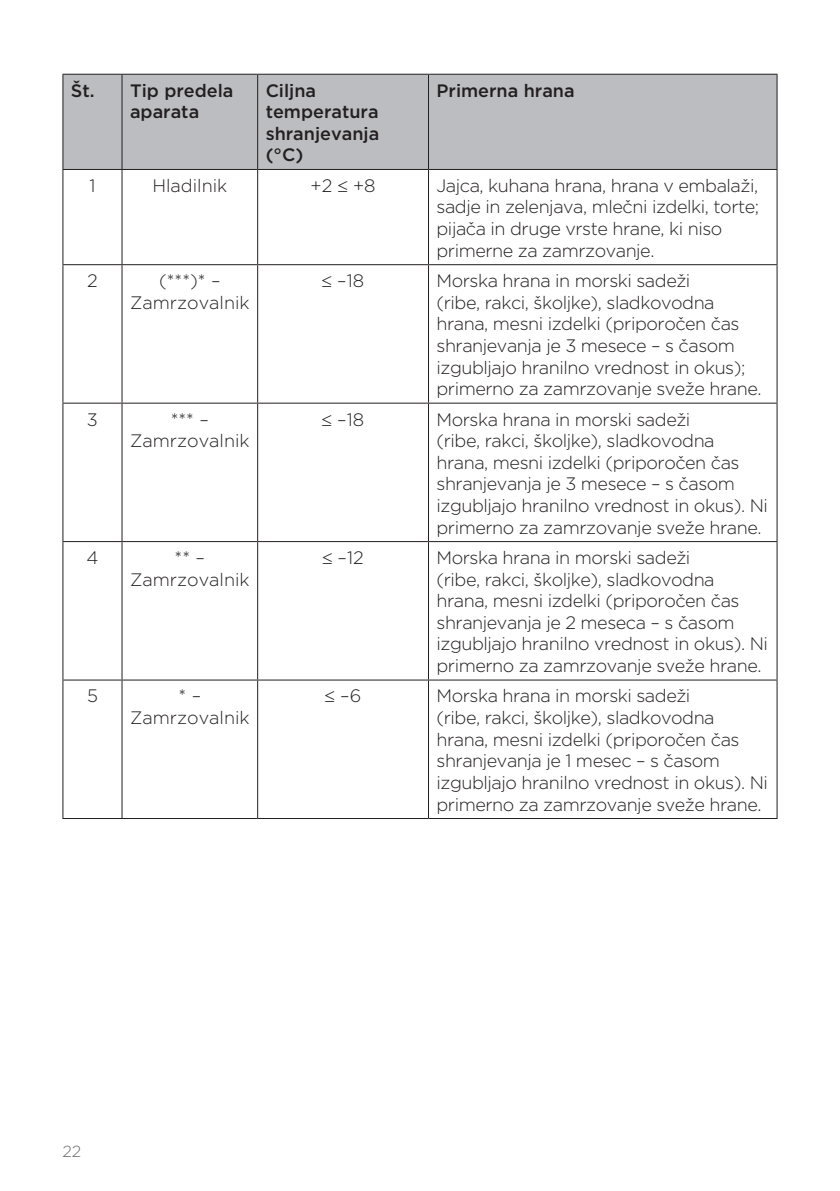
<style>
.page{position:relative;width:840px;height:1191px;background:#fff}
.page>*{position:absolute;margin:0;border:0;box-sizing:border-box;transform-origin:0 0}
.tabela_tekst{font:300 18px/21.6px "Gotham";letter-spacing:-.025em;color:#231f20}
.tabela_tekst-2{font:300 18px/21.6px "Gotham";color:#231f20;text-align:center}
.tabela_tekst-3{font:500 18px/21.6px "Gotham";color:#231f20}
.t1{font:300 16px "Gotham";color:#6c6d70}
</style>
<div class="page">
<div style="left:63px;top:75px;width:713px;height:94px;background:#bcbdc0"></div>
<hr style="left:62px;top:74px;width:60px;height:1px;background:#231f20">
<hr style="left:62px;top:75px;width:1px;height:94px;background:#231f20">
<hr style="left:122px;top:74px;width:135px;height:1px;background:#231f20">
<hr style="left:121px;top:75px;width:1px;height:94px;background:#231f20">
<hr style="left:257px;top:74px;width:171px;height:1px;background:#231f20">
<hr style="left:257px;top:75px;width:1px;height:94px;background:#231f20">
<hr style="left:428px;top:74px;width:349px;height:1px;background:#231f20">
<hr style="left:428px;top:75px;width:1px;height:94px;background:#231f20">
<hr style="left:776px;top:75px;width:1px;height:94px;background:#231f20">
<hr style="left:62px;top:169px;width:60px;height:1px;background:#231f20">
<hr style="left:62px;top:170px;width:1px;height:94px;background:#231f20">
<hr style="left:122px;top:169px;width:135px;height:1px;background:#231f20">
<hr style="left:121px;top:170px;width:1px;height:94px;background:#231f20">
<hr style="left:257px;top:169px;width:171px;height:1px;background:#231f20">
<hr style="left:257px;top:170px;width:1px;height:94px;background:#231f20">
<hr style="left:428px;top:169px;width:349px;height:1px;background:#231f20">
<hr style="left:428px;top:170px;width:1px;height:94px;background:#231f20">
<hr style="left:776px;top:170px;width:1px;height:94px;background:#231f20">
<hr style="left:62px;top:264px;width:60px;height:1px;background:#231f20">
<hr style="left:62px;top:265px;width:1px;height:138px;background:#231f20">
<hr style="left:122px;top:264px;width:135px;height:1px;background:#231f20">
<hr style="left:121px;top:265px;width:1px;height:138px;background:#231f20">
<hr style="left:257px;top:264px;width:171px;height:1px;background:#231f20">
<hr style="left:257px;top:265px;width:1px;height:138px;background:#231f20">
<hr style="left:428px;top:264px;width:349px;height:1px;background:#231f20">
<hr style="left:428px;top:265px;width:1px;height:138px;background:#231f20">
<hr style="left:776px;top:265px;width:1px;height:138px;background:#231f20">
<hr style="left:62px;top:403px;width:60px;height:1px;background:#231f20">
<hr style="left:62px;top:404px;width:1px;height:137px;background:#231f20">
<hr style="left:122px;top:403px;width:135px;height:1px;background:#231f20">
<hr style="left:121px;top:404px;width:1px;height:137px;background:#231f20">
<hr style="left:257px;top:403px;width:171px;height:1px;background:#231f20">
<hr style="left:257px;top:404px;width:1px;height:137px;background:#231f20">
<hr style="left:428px;top:403px;width:349px;height:1px;background:#231f20">
<hr style="left:428px;top:404px;width:1px;height:137px;background:#231f20">
<hr style="left:776px;top:404px;width:1px;height:137px;background:#231f20">
<hr style="left:62px;top:541px;width:60px;height:1px;background:#231f20">
<hr style="left:62px;top:542px;width:1px;height:137px;background:#231f20">
<hr style="left:122px;top:541px;width:135px;height:1px;background:#231f20">
<hr style="left:121px;top:542px;width:1px;height:137px;background:#231f20">
<hr style="left:257px;top:541px;width:171px;height:1px;background:#231f20">
<hr style="left:257px;top:542px;width:1px;height:137px;background:#231f20">
<hr style="left:428px;top:541px;width:349px;height:1px;background:#231f20">
<hr style="left:428px;top:542px;width:1px;height:137px;background:#231f20">
<hr style="left:776px;top:542px;width:1px;height:137px;background:#231f20">
<hr style="left:62px;top:679px;width:60px;height:1px;background:#231f20">
<hr style="left:62px;top:680px;width:1px;height:138px;background:#231f20">
<hr style="left:122px;top:679px;width:135px;height:1px;background:#231f20">
<hr style="left:121px;top:680px;width:1px;height:138px;background:#231f20">
<hr style="left:257px;top:679px;width:171px;height:1px;background:#231f20">
<hr style="left:257px;top:680px;width:1px;height:138px;background:#231f20">
<hr style="left:428px;top:679px;width:349px;height:1px;background:#231f20">
<hr style="left:428px;top:680px;width:1px;height:138px;background:#231f20">
<hr style="left:776px;top:680px;width:1px;height:138px;background:#231f20">
<hr style="left:62px;top:818px;width:60px;height:1px;background:#231f20">
<hr style="left:122px;top:818px;width:135px;height:1px;background:#231f20">
<hr style="left:257px;top:818px;width:171px;height:1px;background:#231f20">
<hr style="left:428px;top:818px;width:349px;height:1px;background:#231f20">
<p class="tabela_tekst-3" style="left:71px;top:79px;width:25px">Št.</p>
<p class="tabela_tekst-3" style="left:130px;top:79px;width:105px">Tip predela aparata</p>
<p class="tabela_tekst-3" style="left:265px;top:79px;width:115px">Ciljna temperatura shranjevanja (°C)</p>
<p class="tabela_tekst-3" style="left:436px;top:79px;width:140px">Primerna hrana</p>
<p class="tabela_tekst" style="left:89px;top:174px;width:8px">1</p>
<p class="tabela_tekst-2" style="left:152px;top:174px;width:76px">Hladilnik</p>
<p class="tabela_tekst" style="left:310px;top:174px;width:66px">+2 ≤ +8</p>
<p class="tabela_tekst" style="left:436px;top:174px;width:324px">Jajca, kuhana hrana, hrana v embalaži, sadje in zelenjava, mlečni izdelki, torte; pijača in druge vrste hrane, ki niso primerne za zamrzovanje.</p>
<p class="tabela_tekst" style="left:87px;top:269px;width:12px">2</p>
<p class="tabela_tekst-2" style="left:130px;top:269px;width:121px">(***)* –<br>Zamrzovalnik</p>
<p class="tabela_tekst" style="left:322px;top:269px;width:44px">≤ –18</p>
<p class="tabela_tekst" style="left:436px;top:269px;width:326px">Morska hrana in morski sadeži<br>(ribe, rakci, školjke), sladkovodna hrana, mesni izdelki (priporočen čas shranjevanja je 3 mesece – s časom izgubljajo hranilno vrednost in okus); primerno za zamrzovanje sveže hrane.</p>
<p class="tabela_tekst" style="left:87px;top:408px;width:12px">3</p>
<p class="tabela_tekst-2" style="left:130px;top:408px;width:121px">*** –<br>Zamrzovalnik</p>
<p class="tabela_tekst" style="left:322px;top:408px;width:44px">≤ –18</p>
<p class="tabela_tekst" style="left:436px;top:408px;width:333px">Morska hrana in morski sadeži<br>(ribe, rakci, školjke), sladkovodna hrana, mesni izdelki (priporočen čas shranjevanja je 3 mesece – s časom izgubljajo hranilno vrednost in okus). Ni primerno za zamrzovanje sveže hrane.</p>
<p class="tabela_tekst" style="left:86px;top:546px;width:13px">4</p>
<p class="tabela_tekst-2" style="left:130px;top:546px;width:121px">** –<br>Zamrzovalnik</p>
<p class="tabela_tekst" style="left:322px;top:546px;width:43px">≤ –12</p>
<p class="tabela_tekst" style="left:436px;top:546px;width:333px">Morska hrana in morski sadeži<br>(ribe, rakci, školjke), sladkovodna hrana, mesni izdelki (priporočen čas shranjevanja je 2 meseca – s časom izgubljajo hranilno vrednost in okus). Ni primerno za zamrzovanje sveže hrane.</p>
<p class="tabela_tekst" style="left:87px;top:685px;width:12px">5</p>
<p class="tabela_tekst-2" style="left:130px;top:685px;width:121px">* –<br>Zamrzovalnik</p>
<p class="tabela_tekst" style="left:325px;top:685px;width:38px">≤ –6</p>
<p class="tabela_tekst" style="left:436px;top:685px;width:333px">Morska hrana in morski sadeži<br>(ribe, rakci, školjke), sladkovodna hrana, mesni izdelki (priporočen čas shranjevanja je 1 mesec – s časom izgubljajo hranilno vrednost in okus). Ni primerno za zamrzovanje sveže hrane.</p>
<p class="t1" style="left:62px;top:1140px;width:20px">22</p>
</div>
